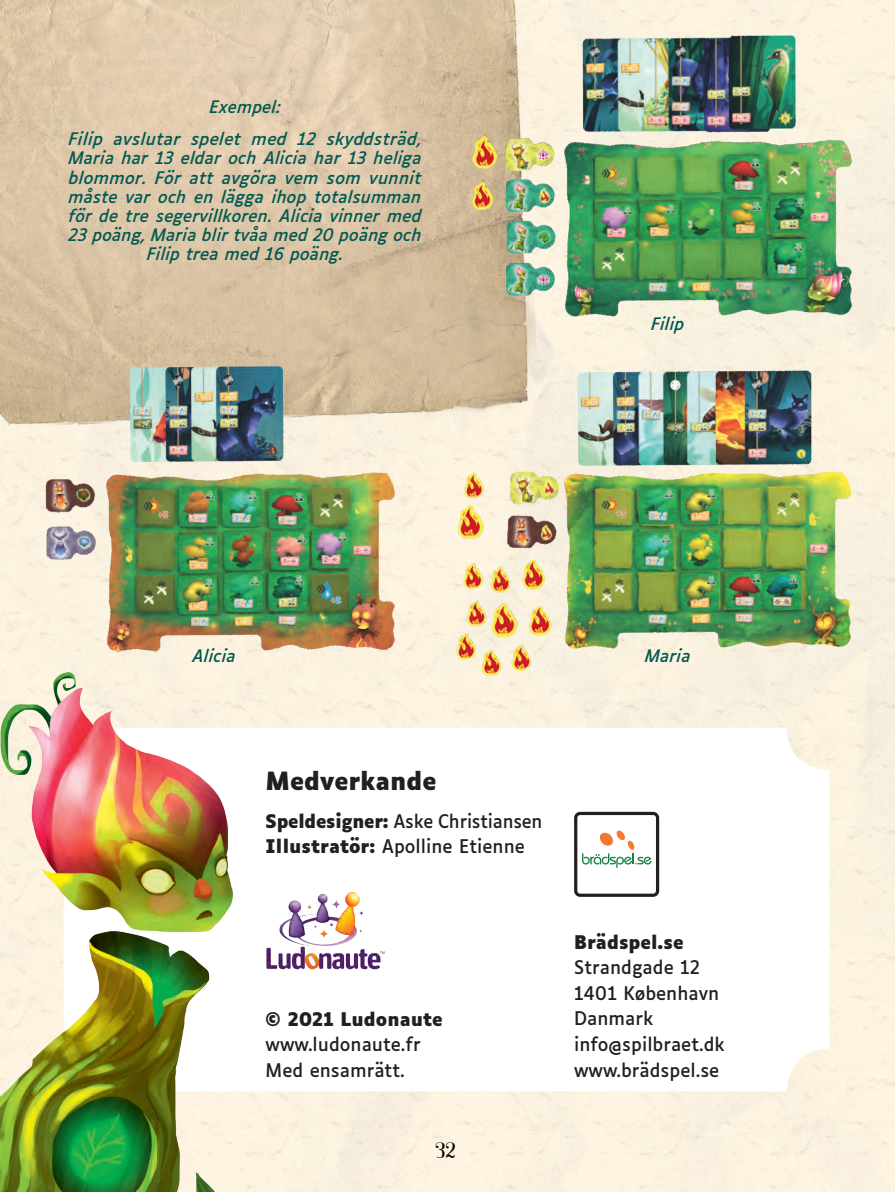
<style>
.page{position:relative;width:895px;height:1192px;background:#fff}
.page>*{position:absolute;margin:0;border:0;box-sizing:border-box;transform-origin:0 0}
.t1{font:30px "Natural Regular Jere";color:#000001}
.t2{font:700 24px "Luciole";color:#231f20}
.t3{font:18px "Luciole";color:#231f20}
.t4{font:700 18px "Luciole";color:#231f20}
.t5{font:italic 16.5px/19.2px "Luciole";color:#005951;text-align:center}
.s1{font-weight:700}
</style>
<div class="page">
<div style="left:0;top:0;width:894px;height:1192px;background:#fbf2e0"></div>
<div style="left:64px;top:728px;width:765px;height:363px;background:#fff;border-radius:43px"></div>
<img style="left:0;top:0;width:539px;height:344px">
<img style="left:0;top:673px;width:232px;height:519px">
<img style="left:0;top:334px;width:461px;height:335px">
<img style="left:446px;top:344px;width:448px;height:334px">
<img style="left:446px;top:15px;width:448px;height:312px">
<svg style="left:574px;top:812px;width:85px;height:85px"></svg>
<img style="left:231px;top:837px;width:154px;height:187px">
<p class="t5" style="left:210px;top:96px;width:72px">Exempel:</p>
<p class="t5" style="left:69px;top:128px;width:355px">Filip avslutar spelet med 12 skyddsträd, Maria har 13 eldar och Alicia har 13 heliga blommor. För att avgöra vem som vunnit måste var och en lägga ihop totalsumman för de tre segervillkoren. Alicia vinner med 23 poäng, Maria blir tvåa med 20 poäng och Filip trea med 16 poäng.</p>
<p class="t5" style="left:651px;top:313px;width:35px">Filip</p>
<p class="t5" style="left:193px;top:645px;width:45px">Alicia</p>
<p class="t5" style="left:645px;top:645px;width:47px">Maria</p>
<p class="t2" style="left:265px;top:767px;width:172px">Medverkande</p>
<p class="t3" style="left:265px;top:805px;width:278px"><span class="s1">Speldesigner:</span> Aske Christiansen</p>
<p class="t3" style="left:265px;top:830px;width:261px"><span class="s1">Illustratör:</span> Apolline Etienne</p>
<p class="t4" style="left:265px;top:1009px;width:178px">© 2021 Ludonaute</p>
<p class="t3" style="left:265px;top:1028px;width:156px">www.ludonaute.fr</p>
<p class="t3" style="left:265px;top:1053px;width:141px">Med ensamrätt.</p>
<h1 class="t1" style="left:436px;top:1136px;width:23px">32</h1>
<p class="t4" style="left:574px;top:932px;width:111px">Brädspel.se</p>
<p class="t3" style="left:574px;top:951px;width:128px">Strandgade 12</p>
<p class="t3" style="left:574px;top:977px;width:147px">1401 København</p>
<p class="t3" style="left:574px;top:1002px;width:80px">Danmark</p>
<p class="t3" style="left:574px;top:1028px;width:152px">info@spilbraet.dk</p>
<p class="t3" style="left:574px;top:1053px;width:147px">www.brädspel.se</p>
</div>
